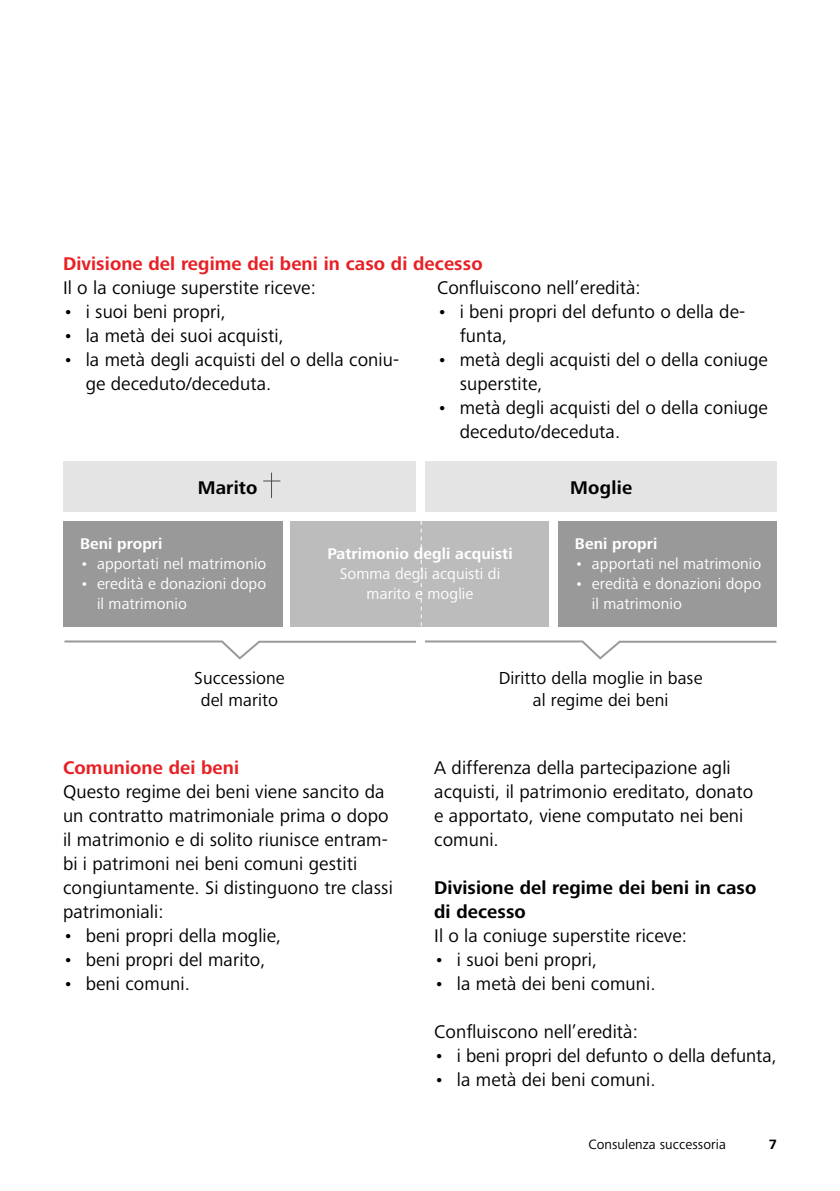
<style>
.page{position:relative;width:840px;height:1191px;background:#fff}
.page>*{position:absolute;margin:0;border:0;box-sizing:border-box;transform-origin:0 0}
.t1{font:19px/24px "Frutiger Next LTW1 G";letter-spacing:.005em;color:#000}
.t2{font:700 19px "Frutiger Next LTW1 G";letter-spacing:.005em;color:#e82025}
.t3{font:700 19px/24px "Frutiger Next LTW1 G";letter-spacing:.005em;color:#000}
.t4{font:18px/22px "Frutiger Next LTW1 G";letter-spacing:.005em;color:#000;text-align:center}
.t5{font:16px/20px "Frutiger Next LTW1 G";letter-spacing:.005em;color:#fff}
.t6{font:700 16px "Frutiger Next LTW1 G";letter-spacing:.005em;color:#fff}
.t7{font:14px "Frutiger Next LTW1 G";letter-spacing:.005em;color:#000}
.t8{font:700 14px "Frutiger Next LTW1 G";color:#000}
</style>
<div class="page">
<div style="left:63px;top:461px;width:352px;height:51px;background:#e4e4e4"></div>
<svg style="left:263px;top:472px;width:17px;height:26px"></svg>
<div style="left:425px;top:461px;width:351px;height:51px;background:#e4e4e4"></div>
<div style="left:63px;top:521px;width:219px;height:105px;background:#999"></div>
<div style="left:557px;top:521px;width:219px;height:105px;background:#999"></div>
<div style="left:290px;top:521px;width:259px;height:105px;background:#bcbcbc"></div>
<svg style="left:420px;top:521px;width:1px;height:105px"></svg>
<svg style="left:64px;top:640px;width:713px;height:20px"></svg>
<p class="t2" style="left:63px;top:253px;width:421px">Divisione del regime dei beni in caso di decesso</p>
<p class="t1" style="left:63px;top:276px;width:254px">Il o la coniuge superstite riceve:</p>
<p class="t1" style="left:63px;top:300px;width:164px">• i suoi beni propri,</p>
<p class="t1" style="left:63px;top:324px;width:222px">• la metà dei suoi acquisti,</p>
<p class="t1" style="left:86px;top:348px;width:315px;text-indent:-23px">• la metà degli acquisti del o della coniu&shy;ge deceduto/deceduta.</p>
<p class="t1" style="left:437px;top:276px;width:205px">Confluiscono nell’eredità:</p>
<p class="t1" style="left:459px;top:300px;width:287px;text-indent:-23px">• i beni propri del defunto o della de&shy;funta,</p>
<p class="t1" style="left:459px;top:348px;width:309px;text-indent:-23px">• metà degli acquisti del o della coniuge superstite,</p>
<p class="t1" style="left:459px;top:396px;width:309px;text-indent:-23px">• metà degli acquisti del o della coniuge deceduto/deceduta.</p>
<p class="t3" style="left:198px;top:476px;width:61px">Marito</p>
<p class="t3" style="left:569px;top:476px;width:64px">Moglie</p>
<p class="t6" style="left:80px;top:535px;width:84px">Beni propri</p>
<p class="t5" style="left:80px;top:554px;width:188px">• apportati nel matrimonio</p>
<p class="t5" style="left:97px;top:574px;width:171px;text-indent:-17px">• eredità e donazioni dopo il matrimonio</p>
<p class="t6" style="left:327px;top:545px;width:187px">Patrimonio degli acquisti</p>
<p class="t5" style="left:339px;top:564px;width:162px;text-align:center">Somma degli acquisti di marito e moglie</p>
<p class="t6" style="left:574px;top:535px;width:84px">Beni propri</p>
<p class="t5" style="left:574px;top:554px;width:188px">• apportati nel matrimonio</p>
<p class="t5" style="left:591px;top:574px;width:171px;text-indent:-17px">• eredità e donazioni dopo il matrimonio</p>
<p class="t4" style="left:194px;top:667px;width:92px">Successione del marito</p>
<p class="t4" style="left:498px;top:667px;width:205px">Diritto della moglie in base al regime dei beni</p>
<p class="t2" style="left:63px;top:757px;width:177px">Comunione dei beni</p>
<p class="t1" style="left:63px;top:780px;width:331px">Questo regime dei beni viene sancito da un contratto matrimoniale prima o dopo il matrimonio e di solito riunisce entram&shy;bi i patrimoni nei beni comuni gestiti congiuntamente. Si distinguono tre classi patrimoniali:</p>
<p class="t1" style="left:63px;top:924px;width:220px">• beni propri della moglie,</p>
<p class="t1" style="left:63px;top:948px;width:204px">• beni propri del marito,</p>
<p class="t1" style="left:63px;top:972px;width:128px">• beni comuni.</p>
<p class="t1" style="left:434px;top:756px;width:320px">A differenza della partecipazione agli acquisti, il patrimonio ereditato, donato e apportato, viene computato nei beni comuni.</p>
<p class="t3" style="left:434px;top:876px;width:323px">Divisione del regime dei beni in caso di decesso</p>
<p class="t1" style="left:434px;top:924px;width:254px">Il o la coniuge superstite riceve:</p>
<p class="t1" style="left:434px;top:948px;width:164px">• i suoi beni propri,</p>
<p class="t1" style="left:434px;top:972px;width:223px">• la metà dei beni comuni.</p>
<p class="t1" style="left:434px;top:1020px;width:205px">Confluiscono nell’eredità:</p>
<p class="t1" style="left:434px;top:1044px;width:344px">• i beni propri del defunto o della defunta,</p>
<p class="t1" style="left:434px;top:1068px;width:223px">• la metà dei beni comuni.</p>
<p class="t7" style="left:588px;top:1136px;width:139px">Consulenza successoria</p>
<p class="t8" style="left:768px;top:1136px;width:10px">7</p>
</div>
